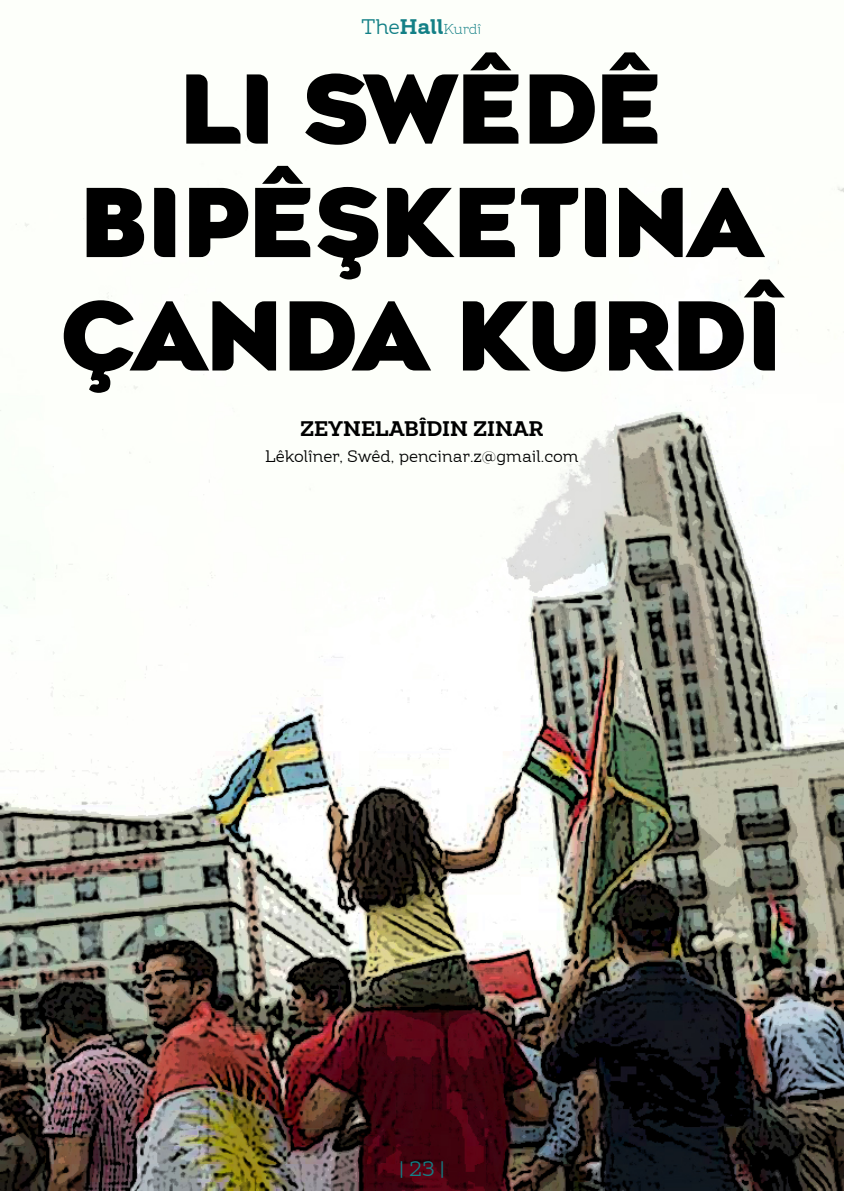
<style>
.page{position:relative;width:844px;height:1191px;background:#fff}
.page>*{position:absolute;margin:0;border:0;box-sizing:border-box;transform-origin:0 0}
.t1{font:900 94.5px/113.4px "Agenor";color:#000;text-align:center}
.t2{font:700 21px "Amazing Slab";color:#000}
.t3{font:21px "Amazing Slab";color:#138086}
.t4{font:16.62px "Amazing Slab";letter-spacing:-.005em;color:#000}
.t5{font:300 14.35px "Amazing Slab";letter-spacing:-.015em;color:#138086}
.s1{font-weight:400;font-size:21px}
.s2{font-weight:700;font-size:21px}
</style>
<div class="page">
<img style="left:0;top:186px;width:843px;height:1005px">
<p class="t5" style="left:361px;top:19px;width:121px"><span class="s1">The</span><span class="s2">Hall</span>Kurdî</p>
<h1 class="t1" style="left:62px;top:56px;width:722px">LI SWÊDÊ<br>BIPÊŞKETINA<br>ÇANDA KURDÎ</h1>
<p class="t2" style="left:300px;top:413px;width:244px">ZEYNELABÎDIN ZINAR</p>
<p class="t4" style="left:265px;top:444px;width:315px">Lêkolîner, Swêd, pencinar.z@gmail.com</p>
<p class="t3" style="left:399px;top:1153px;width:46px">| 23 |</p>
</div>
